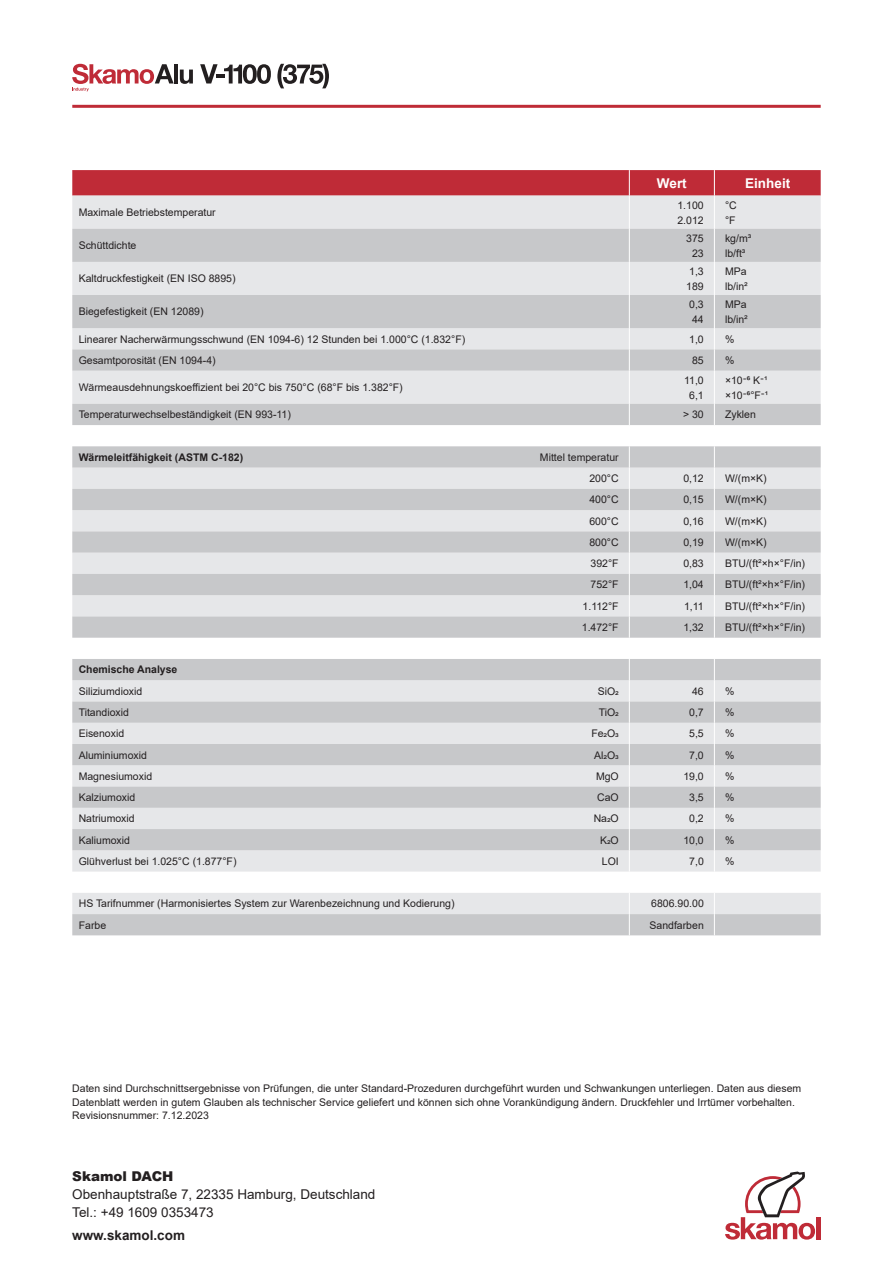
<style>
.page{position:relative;width:893px;height:1263px;background:#fff}
.page>*{position:absolute;margin:0;border:0;box-sizing:border-box;transform-origin:0 0}
.t1{font:13.5px/18px "Arial";color:#231f20}
.t2{font:700 13.5px "Arial";color:#231f20}
.t3{font:700 13.5px "Arial";color:#fff}
.t4{font:900 13.5px "Arial";color:#231f20}
.t5{font:10.5px/15px "Arial";color:#231f20}
.t6{font:700 10.5px "Arial";color:#231f20}
</style>
<div class="page">
<hr style="left:174px;top:64px;width:4px;height:19px;background:#231f20">
<svg style="left:180px;top:70px;width:13px;height:14px"></svg>
<svg style="left:200px;top:64px;width:71px;height:20px"></svg>
<svg style="left:277px;top:64px;width:52px;height:24px"></svg>
<svg style="left:72px;top:64px;width:102px;height:27px"></svg>
<svg style="left:72px;top:170px;width:749px;height:26px;background:#c0313c"></svg>
<hr style="left:72px;top:105px;width:749px;height:3px;background:#bf2b37">
<div style="left:816px;top:1217px;width:5px;height:22px;background:#bf2b37"></div>
<svg style="left:725px;top:1171px;width:90px;height:68px"></svg>
<div style="left:72px;top:196px;width:749px;height:33px;background:#e6e7e9"></div>
<svg style="left:72px;top:229px;width:749px;height:706px;background:#d9dadc"></svg>
<hr style="left:629px;top:196px;width:1px;height:33px;background:#fff">
<hr style="left:714px;top:196px;width:1px;height:33px;background:#fff">
<hr style="left:629px;top:229px;width:1px;height:33px;background:#fff">
<hr style="left:714px;top:229px;width:1px;height:33px;background:#fff">
<hr style="left:629px;top:262px;width:1px;height:33px;background:#fff">
<hr style="left:714px;top:262px;width:1px;height:33px;background:#fff">
<hr style="left:629px;top:295px;width:1px;height:33px;background:#fff">
<hr style="left:714px;top:295px;width:1px;height:33px;background:#fff">
<svg style="left:629px;top:328px;width:1px;height:43px"></svg>
<svg style="left:714px;top:328px;width:1px;height:43px"></svg>
<hr style="left:629px;top:371px;width:1px;height:33px;background:#fff">
<hr style="left:714px;top:371px;width:1px;height:33px;background:#fff">
<svg style="left:629px;top:404px;width:1px;height:21px"></svg>
<svg style="left:714px;top:404px;width:1px;height:21px"></svg>
<svg style="left:629px;top:446px;width:1px;height:192px"></svg>
<svg style="left:714px;top:446px;width:1px;height:192px"></svg>
<svg style="left:629px;top:659px;width:1px;height:212px"></svg>
<svg style="left:714px;top:659px;width:1px;height:212px"></svg>
<svg style="left:629px;top:893px;width:1px;height:42px"></svg>
<svg style="left:714px;top:893px;width:1px;height:42px"></svg>
<p class="t3" style="left:657px;top:173px;width:31px">Wert</p>
<p class="t3" style="left:745px;top:173px;width:47px">Einheit</p>
<p class="t5" style="left:79px;top:205px;width:139px">Maximale Betriebstemperatur</p>
<p class="t5" style="left:677px;top:197px;width:28px">1.100<br>2.012</p>
<p class="t5" style="left:725px;top:197px;width:13px">°C °F</p>
<p class="t5" style="left:79px;top:238px;width:59px">Schüttdichte</p>
<p class="t5" style="left:686px;top:230px;width:19px;text-align:center">375<br>23</p>
<p class="t5" style="left:725px;top:230px;width:28px">kg/m³ lb/ft³</p>
<p class="t5" style="left:79px;top:271px;width:158px">Kaltdruckfestigkeit (EN ISO 8895)</p>
<p class="t5" style="left:686px;top:264px;width:19px">1,3<br>189</p>
<p class="t5" style="left:725px;top:264px;width:24px">MPa lb/in²</p>
<p class="t5" style="left:79px;top:304px;width:126px">Biegefestigkeit (EN 12089)</p>
<p class="t5" style="left:689px;top:297px;width:16px">0,3<br>44</p>
<p class="t5" style="left:725px;top:297px;width:24px">MPa lb/in²</p>
<p class="t5" style="left:79px;top:331px;width:388px">Linearer Nacherwärmungsschwund (EN 1094-6) 12 Stunden bei 1.000°C (1.832°F)</p>
<p class="t5" style="left:689px;top:331px;width:16px">1,0</p>
<p class="t5" style="left:725px;top:331px;width:11px">%</p>
<p class="t5" style="left:79px;top:353px;width:139px">Gesamtporosität (EN 1094-4)</p>
<p class="t5" style="left:692px;top:353px;width:13px">85</p>
<p class="t5" style="left:725px;top:353px;width:11px">%</p>
<p class="t5" style="left:79px;top:380px;width:326px">Wärmeausdehnungskoeffizient bei 20°C bis 750°C (68°F bis 1.382°F)</p>
<p class="t5" style="left:684px;top:372px;width:21px;text-align:center">11,0<br>6,1</p>
<p class="t5" style="left:725px;top:372px;width:45px">× 1 0 K⁶־ ¹־ ×10־⁶°F ¹־</p>
<p class="t5" style="left:79px;top:407px;width:214px">Temperaturwechselbeständigkeit (EN 993-11)</p>
<p class="t5" style="left:683px;top:407px;width:22px">&gt; 30</p>
<p class="t5" style="left:725px;top:407px;width:32px">Zyklen</p>
<p class="t6" style="left:79px;top:450px;width:166px">Wärmeleitfähigkeit (ASTM C-182)</p>
<p class="t5" style="left:540px;top:446px;width:80px;line-height:21.3px;text-align:right">Mittel temperatur<br>200°C</p>
<p class="t5" style="left:683px;top:471px;width:22px">0,12</p>
<p class="t5" style="left:725px;top:471px;width:43px">W/(m×K)</p>
<p class="t5" style="left:589px;top:492px;width:31px">400°C</p>
<p class="t5" style="left:683px;top:492px;width:22px">0,15</p>
<p class="t5" style="left:725px;top:492px;width:43px">W/(m×K)</p>
<p class="t5" style="left:589px;top:513px;width:31px">600°C</p>
<p class="t5" style="left:683px;top:513px;width:22px">0,16</p>
<p class="t5" style="left:725px;top:513px;width:43px">W/(m×K)</p>
<p class="t5" style="left:589px;top:535px;width:31px">800°C</p>
<p class="t5" style="left:683px;top:535px;width:22px">0,19</p>
<p class="t5" style="left:725px;top:535px;width:43px">W/(m×K)</p>
<p class="t5" style="left:591px;top:556px;width:30px">392°F</p>
<p class="t5" style="left:683px;top:556px;width:22px">0,83</p>
<p class="t5" style="left:725px;top:556px;width:82px">BTU/(ft²×h×°F/in)</p>
<p class="t5" style="left:591px;top:577px;width:30px">752°F</p>
<p class="t5" style="left:683px;top:577px;width:22px">1,04</p>
<p class="t5" style="left:725px;top:577px;width:82px">BTU/(ft²×h×°F/in)</p>
<p class="t5" style="left:583px;top:598px;width:38px">1.112°F</p>
<p class="t5" style="left:684px;top:598px;width:21px">1,11</p>
<p class="t5" style="left:725px;top:598px;width:82px">BTU/(ft²×h×°F/in)</p>
<p class="t5" style="left:582px;top:620px;width:38px">1.472°F</p>
<p class="t5" style="left:683px;top:620px;width:22px">1,32</p>
<p class="t5" style="left:725px;top:620px;width:82px">BTU/(ft²×h×°F/in)</p>
<p class="t6" style="left:79px;top:662px;width:100px">Chemische Analyse</p>
<p class="t5" style="left:79px;top:683px;width:65px">Siliziumdioxid</p>
<p class="t5" style="left:598px;top:683px;width:22px">SiO2</p>
<p class="t5" style="left:692px;top:683px;width:13px">46</p>
<p class="t5" style="left:725px;top:683px;width:11px">%</p>
<p class="t5" style="left:79px;top:705px;width:52px">Titandioxid</p>
<p class="t5" style="left:599px;top:705px;width:22px">TiO2</p>
<p class="t5" style="left:689px;top:705px;width:16px">0,7</p>
<p class="t5" style="left:725px;top:705px;width:11px">%</p>
<p class="t5" style="left:79px;top:726px;width:47px">Eisenoxid</p>
<p class="t5" style="left:591px;top:726px;width:29px">Fe2O3</p>
<p class="t5" style="left:689px;top:726px;width:16px">5,5</p>
<p class="t5" style="left:725px;top:726px;width:11px">%</p>
<p class="t5" style="left:79px;top:747px;width:70px">Aluminiumoxid</p>
<p class="t5" style="left:594px;top:747px;width:26px">Al2O3</p>
<p class="t5" style="left:689px;top:747px;width:16px">7,0</p>
<p class="t5" style="left:725px;top:747px;width:11px">%</p>
<p class="t5" style="left:79px;top:768px;width:75px">Magnesiumoxid</p>
<p class="t5" style="left:596px;top:768px;width:24px">MgO</p>
<p class="t5" style="left:683px;top:768px;width:22px">19,0</p>
<p class="t5" style="left:725px;top:768px;width:11px">%</p>
<p class="t5" style="left:79px;top:790px;width:58px">Kalziumoxid</p>
<p class="t5" style="left:597px;top:790px;width:23px">CaO</p>
<p class="t5" style="left:689px;top:790px;width:16px">3,5</p>
<p class="t5" style="left:725px;top:790px;width:11px">%</p>
<p class="t5" style="left:79px;top:811px;width:58px">Natriumoxid</p>
<p class="t5" style="left:594px;top:811px;width:27px">Na2O</p>
<p class="t5" style="left:689px;top:811px;width:16px">0,2</p>
<p class="t5" style="left:725px;top:811px;width:11px">%</p>
<p class="t5" style="left:79px;top:832px;width:53px">Kaliumoxid</p>
<p class="t5" style="left:600px;top:832px;width:20px">K2O</p>
<p class="t5" style="left:683px;top:832px;width:22px">10,0</p>
<p class="t5" style="left:725px;top:832px;width:11px">%</p>
<p class="t5" style="left:79px;top:853px;width:159px">Glühverlust bei 1.025°C (1.877°F)</p>
<p class="t5" style="left:602px;top:853px;width:18px">LOI</p>
<p class="t5" style="left:689px;top:853px;width:16px">7,0</p>
<p class="t5" style="left:725px;top:853px;width:11px">%</p>
<p class="t5" style="left:79px;top:896px;width:377px">HS Tarifnummer (Harmonisiertes System zur Warenbezeichnung und Kodierung)</p>
<p class="t5" style="left:651px;top:896px;width:54px">6806.90.00</p>
<p class="t5" style="left:79px;top:917px;width:29px">Farbe</p>
<p class="t5" style="left:649px;top:917px;width:56px">Sandfarben</p>
<p class="t5" style="left:72px;top:1081px;width:730px;line-height:13.5px">Daten sind Durchschnittsergebnisse von Prüfungen, die unter Standard-Prozeduren durchgeführt wurden und Schwankungen unterliegen. Daten aus diesem<br>Datenblatt werden in gutem Glauben als technischer Service geliefert und können sich ohne Vorankündigung ändern. Druckfehler und Irrtümer vorbehalten.<br>Revisionsnummer: 7.12.2023</p>
<p class="t4" style="left:72px;top:1166px;width:103px">Skamol DACH</p>
<p class="t1" style="left:72px;top:1185px;width:305px">Obenhauptstraße 7, 22335 Hamburg, Deutschland<br>Tel.: +49 1609 0353473</p>
<p class="t2" style="left:72px;top:1225px;width:114px">www.skamol.com</p>
</div>
